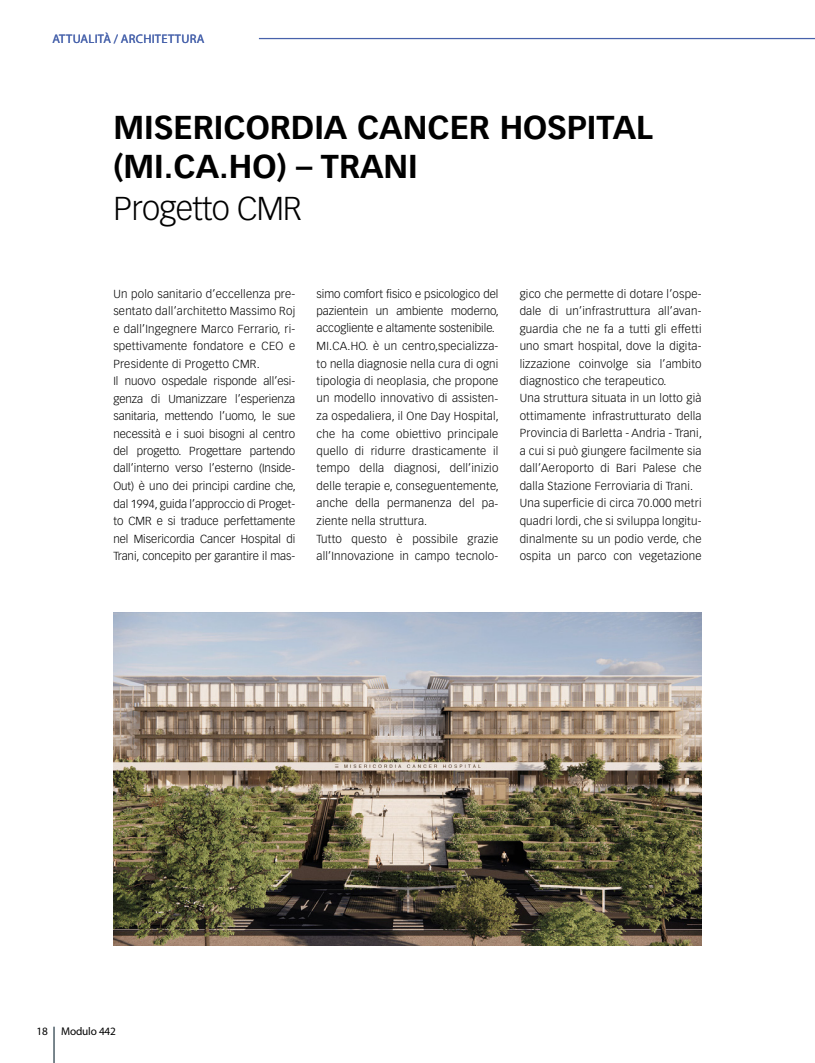
<style>
.page{position:relative;width:815px;height:1063px;background:#fff}
.page>*{position:absolute;margin:0;border:0;box-sizing:border-box;transform-origin:0 0}
.t1{font:700 32.5px/39px "Vectora LT Std";color:#000}
.t2{font:300 32.5px "Vectora LT Std";letter-spacing:-.02em;color:#000}
.t3{font:12.5px "Myriad Pro";letter-spacing:.02em;color:#4762ab}
.t4{font:300 11.5px/17.5px "Vectora LT Std";letter-spacing:.02em;color:#000}
.t5{font:300 11.5px/17.5px "Vectora LT Std";color:#000}
.t6{font:11.25px "Myriad Pro";letter-spacing:-.015em;color:#000}
</style>
<div class="page">
<hr style="left:53px;top:1027px;width:2px;height:36px;background:#717e86">
<hr style="left:259px;top:38px;width:556px;height:1px;background:#4762ab">
<img style="left:113px;top:613px;width:589px;height:332px">
<p class="t3" style="left:52px;top:31px;width:154px">ATTUALITÀ / ARCHITETTURA</p>
<h1 class="t1" style="left:113px;top:108px;width:541px">MISERICORDIA CANCER HOSPITAL (MI.CA.HO) – TRANI</h1>
<h1 class="t2" style="left:113px;top:190px;width:190px">Progetto CMR</h1>
<p class="t5" style="left:113px;top:285px;width:184px">Un polo sanitario d’eccellenza pre&shy;sentato dall’architetto Massimo Roj e dall’Ingegnere Marco Ferrario, ri&shy;spettivamente fondatore e CEO e Presidente di Progetto CMR.<br>Il nuovo ospedale risponde all’esi&shy;genza di Umanizzare l’esperienza sanitaria, mettendo l’uomo, le sue necessità e i suoi bisogni al centro del progetto. Progettare partendo dall’interno verso l’esterno (Inside-Out) è uno dei principi cardine che, dal 1994, guida l’approccio di Proget&shy;to CMR e si traduce perfettamente nel Misericordia Cancer Hospital di Trani, concepito per garantire il mas-</p>
<p class="t4" style="left:317px;top:285px;width:184px">simo comfort fisico e psicologico del pazientein un ambiente moderno, accogliente e altamente sostenibile.<br>MI.CA.HO. è un centro,specializza&shy;to nella diagnosie nella cura di ogni tipologia di neoplasia, che propone un modello innovativo di assisten&shy;za ospedaliera, il One Day Hospital, che ha come obiettivo principale quello di ridurre drasticamente il tempo della diagnosi, dell’inizio delle terapie e, conseguentemente, anche della permanenza del pa&shy;ziente nella struttura.<br>Tutto questo è possibile grazie all’Innovazione in campo tecnolo-</p>
<p class="t4" style="left:520px;top:285px;width:184px">gico che permette di dotare l’ospe&shy;dale di un’infrastruttura all’avan&shy;guardia che ne fa a tutti gli effetti uno smart hospital, dove la digita&shy;lizzazione coinvolge sia l’ambito diagnostico che terapeutico.<br>Una struttura situata in un lotto già ottimamente infrastrutturato della Provincia di Barletta - Andria - Trani, a cui si può giungere facilmente sia dall’Aeroporto di Bari Palese che dalla Stazione Ferroviaria di Trani.<br>Una superficie di circa 70.000 metri quadri lordi, che si sviluppa longitu&shy;dinalmente su un podio verde, che ospita un parco con vegetazione</p>
<p class="t6" style="left:36px;top:1025px;width:81px">18 Modulo 442</p>
</div>
